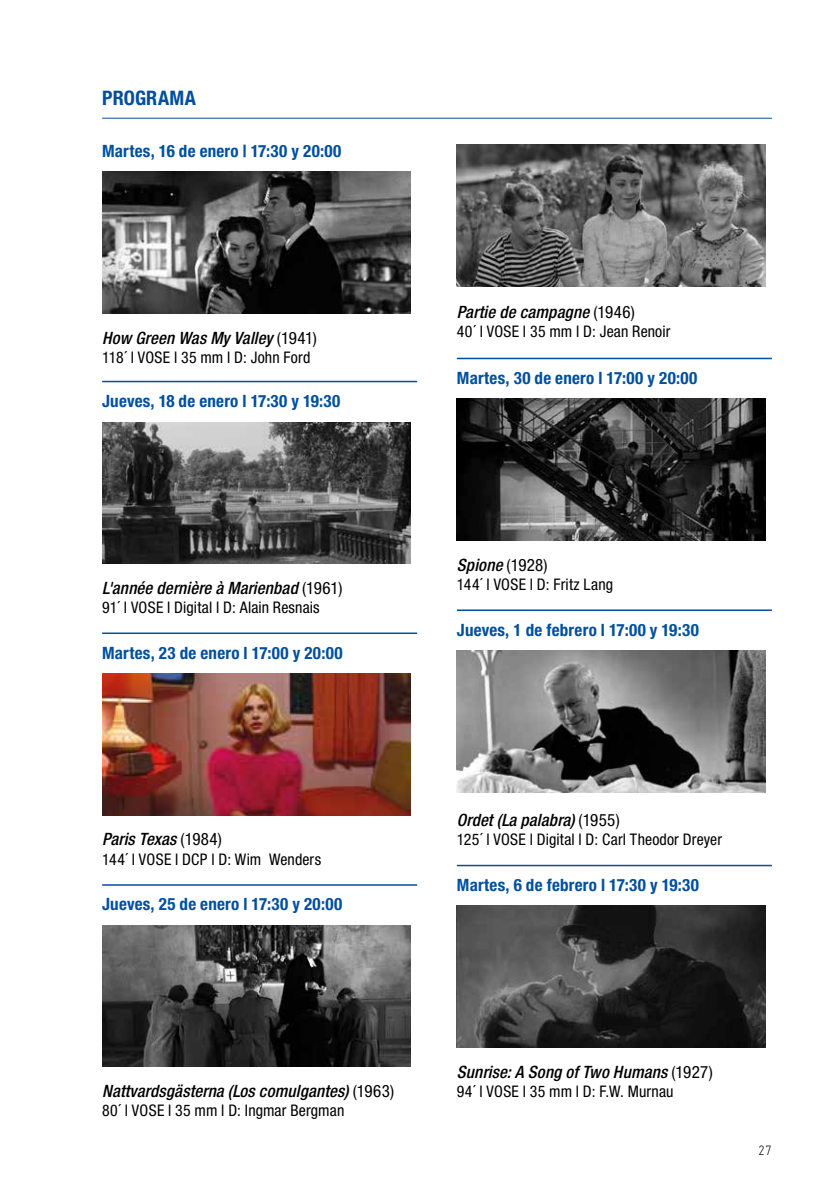
<style>
.page{position:relative;width:840px;height:1191px;background:#fff}
.page>*{position:absolute;margin:0;border:0;box-sizing:border-box;transform-origin:0 0}
.t1{font:700 condensed 20px "Helvetica Neue LT Std";letter-spacing:.01em;color:#004f9f}
.t2{font:700 condensed 17px "Helvetica Neue LT Std";letter-spacing:.015em;color:#004f9f}
.t3{font:italic 500 condensed 17px "Helvetica Neue LT Std";letter-spacing:.01em;color:#000}
.t4{font:condensed 16px "Helvetica Neue LT Std";letter-spacing:.01em;color:#000}
.t5{font:13.6px "Alhondiga Bilbao Light Condensed L";color:#000}
.s1{font-weight:400;font-style:normal}
</style>
<div class="page">
<hr style="left:102px;top:118px;width:669px;height:1px;background:#004f9f">
<hr style="left:102px;top:381px;width:315px;height:1px;background:#004f9f">
<hr style="left:102px;top:632px;width:315px;height:2px;background:#004f9f">
<hr style="left:102px;top:884px;width:315px;height:1px;background:#004f9f">
<img style="left:102px;top:171px;width:308px;height:142px">
<img style="left:102px;top:422px;width:308px;height:141px">
<img style="left:102px;top:673px;width:308px;height:142px">
<img style="left:102px;top:925px;width:308px;height:141px">
<hr style="left:456px;top:358px;width:315px;height:1px;background:#004f9f">
<hr style="left:456px;top:609px;width:315px;height:2px;background:#004f9f">
<hr style="left:456px;top:864px;width:315px;height:2px;background:#004f9f">
<img style="left:456px;top:145px;width:309px;height:141px">
<img style="left:456px;top:398px;width:309px;height:142px">
<img style="left:456px;top:650px;width:309px;height:142px">
<img style="left:456px;top:905px;width:309px;height:142px">
<p class="t1" style="left:102px;top:86px;width:95px">PROGRAMA</p>
<p class="t2" style="left:102px;top:140px;width:240px">Martes, 16 de enero | 17:30 y 20:00</p>
<p class="t3" style="left:102px;top:327px;width:216px">How Green Was My Valley <span class="s1">(1941)</span></p>
<p class="t4" style="left:102px;top:348px;width:210px">118´ l VOSE l 35 mm l D: John Ford</p>
<p class="t2" style="left:102px;top:390px;width:239px">Jueves, 18 de enero l 17:30 y 19:30</p>
<p class="t3" style="left:102px;top:577px;width:242px">L'année dernière à Marienbad <span class="s1">(1961)</span></p>
<p class="t4" style="left:102px;top:598px;width:219px">91´ l VOSE l Digital l D: Alain Resnais</p>
<p class="t2" style="left:102px;top:642px;width:242px">Martes, 23 de enero l 17:00 y 20:00</p>
<p class="t3" style="left:102px;top:829px;width:121px">Paris Texas <span class="s1">(1984)</span></p>
<p class="t4" style="left:102px;top:849px;width:220px">144´ l VOSE l DCP l D: Wim Wenders</p>
<p class="t2" style="left:102px;top:894px;width:241px">Jueves, 25 de enero l 17:30 y 20:00</p>
<p class="t3" style="left:102px;top:1081px;width:293px">Nattvardsgästerna (Los comulgantes) <span class="s1">(1963)</span></p>
<p class="t4" style="left:102px;top:1101px;width:243px">80´ l VOSE l 35 mm l D: Ingmar Bergman</p>
<p class="t3" style="left:456px;top:301px;width:179px">Partie de campagne <span class="s1">(1946)</span></p>
<p class="t4" style="left:456px;top:322px;width:215px">40´ l VOSE l 35 mm l D: Jean Renoir</p>
<p class="t2" style="left:456px;top:367px;width:242px">Martes, 30 de enero l 17:00 y 20:00</p>
<p class="t3" style="left:456px;top:554px;width:92px">Spione <span class="s1">(1928)</span></p>
<p class="t4" style="left:456px;top:575px;width:158px">144´ l VOSE l D: Fritz Lang</p>
<p class="t2" style="left:456px;top:619px;width:243px">Jueves, 1 de febrero l 17:00 y 19:30</p>
<p class="t3" style="left:456px;top:809px;width:164px">Ordet (La palabra) <span class="s1">(1955)</span></p>
<p class="t4" style="left:456px;top:830px;width:266px">125´ l VOSE l Digital l D: Carl Theodor Dreyer</p>
<p class="t2" style="left:456px;top:874px;width:243px">Martes, 6 de febrero l 17:30 y 19:30</p>
<p class="t3" style="left:456px;top:1061px;width:257px">Sunrise: A Song of Two Humans <span class="s1">(1927)</span></p>
<p class="t4" style="left:456px;top:1082px;width:218px">94´ l VOSE l 35 mm l D: F.W. Murnau</p>
<p class="t5" style="left:757px;top:1142px;width:15px">27</p>
</div>
